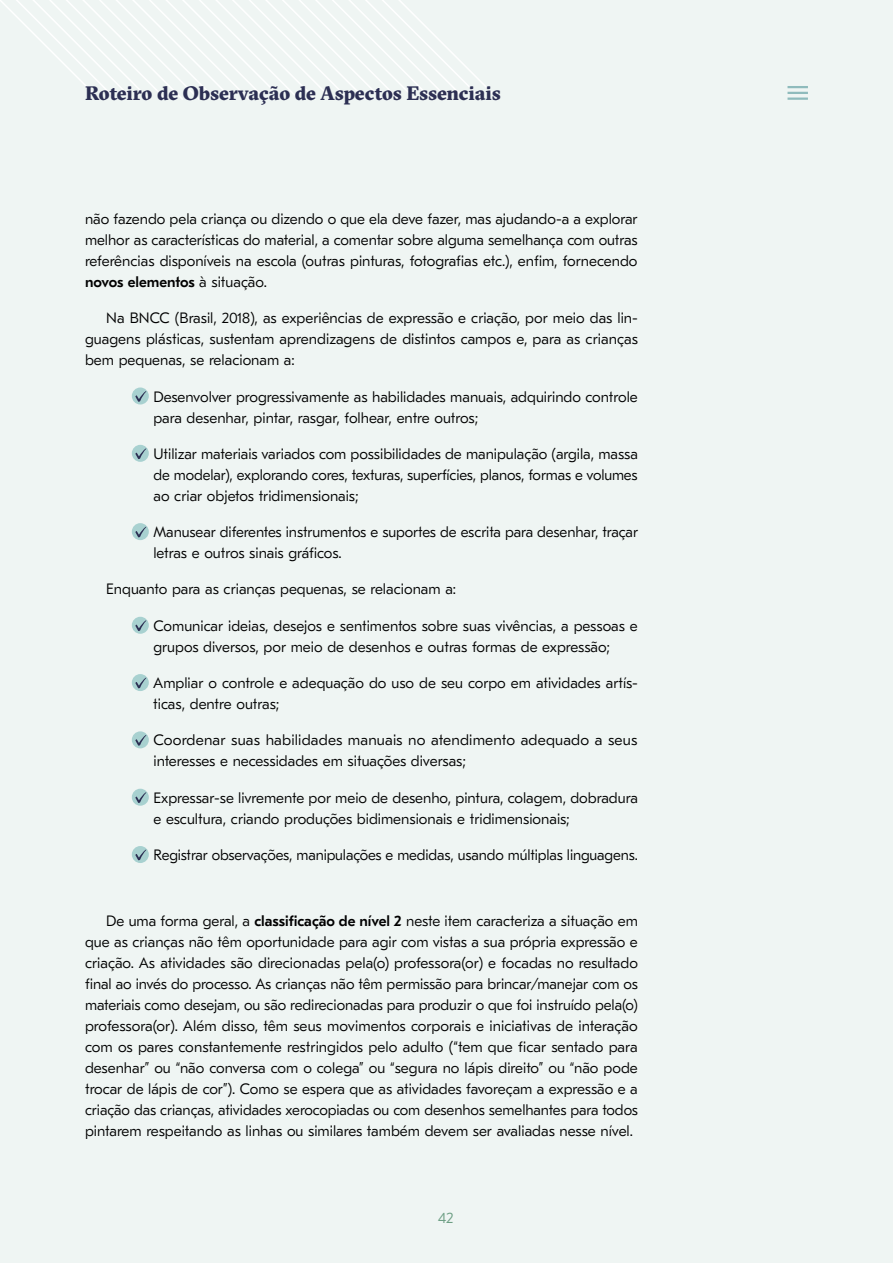
<style>
.page{position:relative;width:893px;height:1263px;background:#eff5f3}
.page>*{position:absolute;margin:0;border:0;box-sizing:border-box;transform-origin:0 0}
.t1{font:900 19.5px "GT Sectra";letter-spacing:-.005em;color:#2c2f53}
.t2{font:300 15px/21px "GT Eesti Pro Text";color:#000}
.t3{font:300 15px "GT Eesti Pro Text";color:#6c9e83}
.s1{font-weight:500}
</style>
<div class="page">
<svg style="left:0;top:0;width:499px;height:100px"></svg>
<hr style="left:787px;top:86px;width:21px;height:2px;background:#8fbbbc">
<hr style="left:787px;top:92px;width:21px;height:2px;background:#8fbbbc">
<hr style="left:787px;top:98px;width:21px;height:2px;background:#8fbbbc">
<div style="left:132px;top:387px;width:17px;height:17px;background:#a8d1d0;border-radius:50%"></div>
<svg style="left:135px;top:391px;width:12px;height:11px"></svg>
<div style="left:132px;top:445px;width:17px;height:17px;background:#a8d1d0;border-radius:50%"></div>
<svg style="left:135px;top:448px;width:12px;height:11px"></svg>
<div style="left:132px;top:523px;width:17px;height:17px;background:#a8d1d0;border-radius:50%"></div>
<svg style="left:135px;top:526px;width:12px;height:12px"></svg>
<div style="left:132px;top:617px;width:17px;height:17px;background:#a8d1d0;border-radius:50%"></div>
<svg style="left:135px;top:620px;width:12px;height:11px"></svg>
<div style="left:132px;top:674px;width:17px;height:17px;background:#a8d1d0;border-radius:50%"></div>
<svg style="left:135px;top:677px;width:12px;height:11px"></svg>
<div style="left:132px;top:731px;width:17px;height:17px;background:#a8d1d0;border-radius:50%"></div>
<svg style="left:135px;top:735px;width:12px;height:11px"></svg>
<div style="left:132px;top:789px;width:17px;height:17px;background:#a8d1d0;border-radius:50%"></div>
<svg style="left:135px;top:792px;width:12px;height:11px"></svg>
<div style="left:132px;top:846px;width:17px;height:17px;background:#a8d1d0;border-radius:50%"></div>
<svg style="left:135px;top:849px;width:12px;height:11px"></svg>
<h1 class="t1" style="left:85px;top:81px;width:417px">Roteiro de Observação de Aspectos Essenciais</h1>
<p class="t2" style="left:85px;top:208px;width:554px;text-align:justify">não fazendo pela criança ou dizendo o que ela deve fazer, mas ajudando-a a explorar melhor as características do material, a comentar sobre alguma semelhança com outras referências disponíveis na escola (outras pinturas, fotografias etc.), enfim, fornecendo <span class="s1">novos elementos</span> à situação.</p>
<p class="t2" style="left:85px;top:308px;width:554px;text-align:justify;text-indent:21px">Na BNCC (Brasil, 2018), as experiências de expressão e criação, por meio das lin&shy;guagens plásticas, sustentam aprendizagens de distintos campos e, para as crianças bem pequenas, se relacionam a:</p>
<p class="t2" style="left:153px;top:386px;width:486px">Desenvolver progressivamente as habilidades manuais, adquirindo controle para desenhar, pintar, rasgar, folhear, entre outros;</p>
<p class="t2" style="left:153px;top:443px;width:486px;text-align:justify">Utilizar materiais variados com possibilidades de manipulação (argila, massa de modelar), explorando cores, texturas, superfícies, planos, formas e volumes ao criar objetos tridimensionais;</p>
<p class="t2" style="left:153px;top:522px;width:486px">Manusear diferentes instrumentos e suportes de escrita para desenhar, traçar letras e outros sinais gráficos.</p>
<p class="t2" style="left:106px;top:579px;width:351px">Enquanto para as crianças pequenas, se relacionam a:</p>
<p class="t2" style="left:153px;top:615px;width:486px">Comunicar ideias, desejos e sentimentos sobre suas vivências, a pessoas e grupos diversos, por meio de desenhos e outras formas de expressão;</p>
<p class="t2" style="left:153px;top:673px;width:486px">Ampliar o controle e adequação do uso de seu corpo em atividades artís&shy;ticas, dentre outras;</p>
<p class="t2" style="left:153px;top:730px;width:485px">Coordenar suas habilidades manuais no atendimento adequado a seus interesses e necessidades em situações diversas;</p>
<p class="t2" style="left:153px;top:787px;width:486px">Expressar-se livremente por meio de desenho, pintura, colagem, dobradura e escultura, criando produções bidimensionais e tridimensionais;</p>
<p class="t2" style="left:153px;top:845px;width:486px">Registrar observações, manipulações e medidas, usando múltiplas linguagens.</p>
<p class="t2" style="left:85px;top:910px;width:555px;text-align:justify;text-indent:21px">De uma forma geral, a <span class="s1">classificação de nível 2</span> neste item caracteriza a situação em que as crianças não têm oportunidade para agir com vistas a sua própria expressão e criação. As atividades são direcionadas pela(o) professora(or) e focadas no resultado final ao invés do processo. As crianças não têm permissão para brincar/manejar com os materiais como desejam, ou são redirecionadas para produzir o que foi instruído pela(o) professora(or). Além disso, têm seus movimentos corporais e iniciativas de interação com os pares constantemente restringidos pelo adulto (“tem que ficar sentado para desenhar” ou “não conversa com o colega” ou “segura no lápis direito” ou “não pode trocar de lápis de cor”). Como se espera que as atividades favoreçam a expressão e a criação das crianças, atividades xerocopiadas ou com desenhos semelhantes para todos pintarem respeitando as linhas ou similares também devem ser avaliadas nesse nível.</p>
<p class="t3" style="left:438px;top:1210px;width:17px">42</p>
</div>
